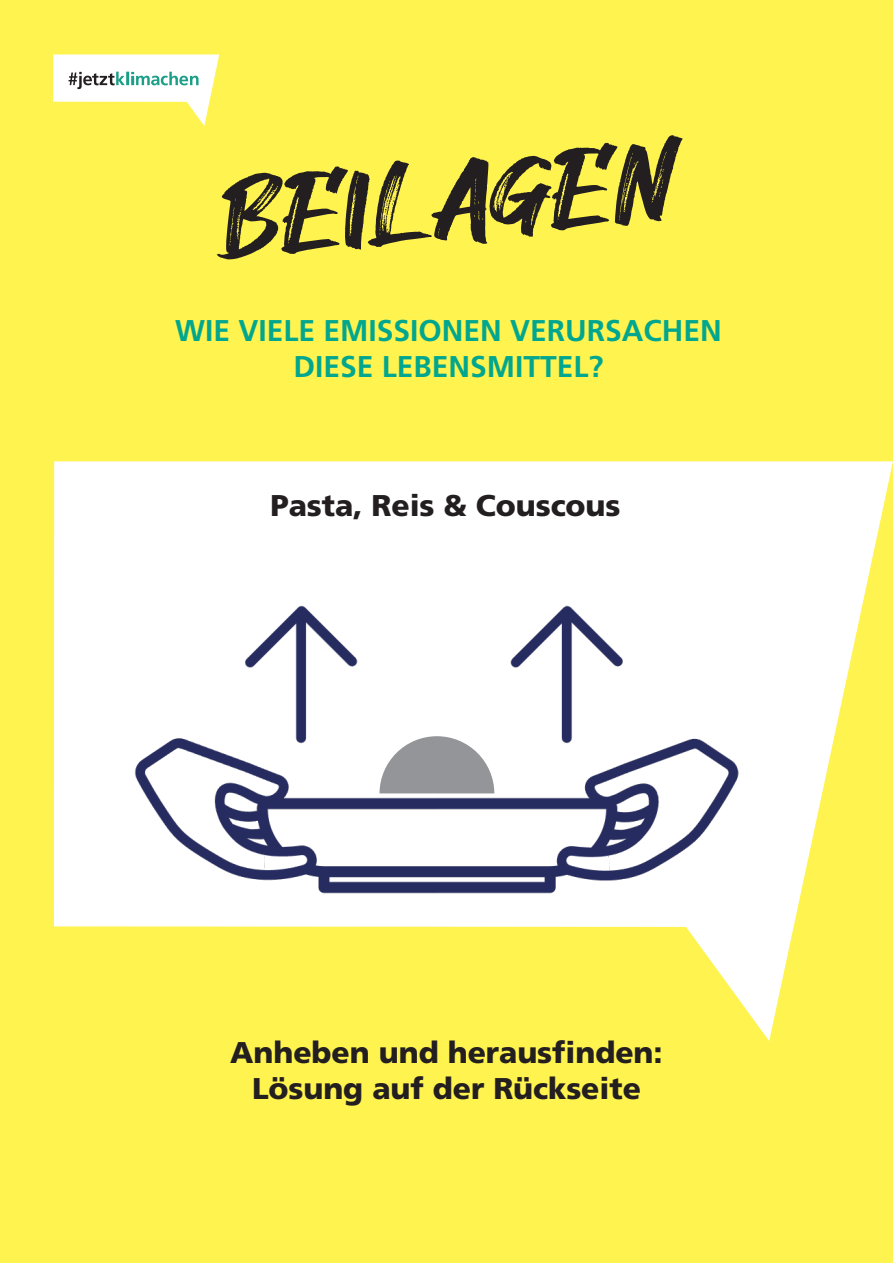
<style>
.page{position:relative;width:893px;height:1263px;background:#fff34f}
.page>*{position:absolute;margin:0;border:0;box-sizing:border-box;transform-origin:0 0}
.t1{font:109.95px "Hey August";color:#231f20}
.t2{font:900 30px/36px "Frutiger LT Com";letter-spacing:-.005em;color:#231f20;text-align:center}
.t3{font:700 30px/36px "Frutiger LT Com";color:#00a78e;text-align:center}
</style>
<div class="page">
<svg style="left:54px;top:461px;width:839px;height:580px;fill:#fff"></svg>
<svg style="left:53px;top:55px;width:166px;height:71px"></svg>
<img style="left:103px;top:545px;width:696px;height:403px">
<svg style="left:379px;top:736px;width:115px;height:57px;background:#aaacae"></svg>
<h1 class="t1" style="left:213px;top:163px;width:458px;rotate:-5deg">BEILAGEN</h1>
<p class="t3" style="left:175px;top:312px;width:548px">WIE VIELE EMISSIONEN VERURSACHEN<br>DIESE LEBENSMITTEL?</p>
<p class="t2" style="left:270px;top:487px;width:351px">Pasta, Reis &amp; Couscous</p>
<p class="t2" style="left:230px;top:1034px;width:434px">Anheben und herausfinden:<br>Lösung auf der Rückseite</p>
</div>
